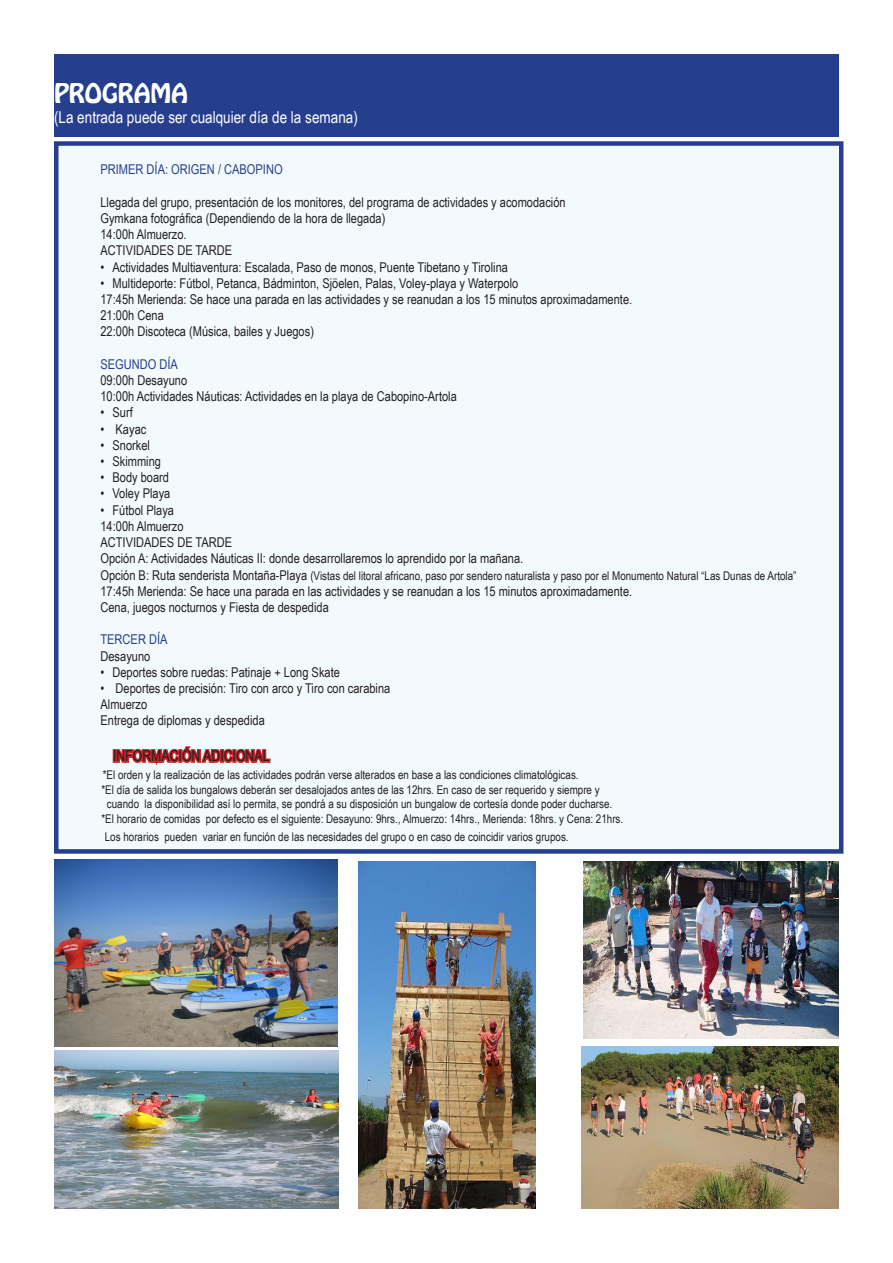
<style>
.page{position:relative;width:893px;height:1263px;background:#fff}
.page>*{position:absolute;margin:0;border:0;box-sizing:border-box;transform-origin:0 0}
.t1{font:24px "Hobo Std";color:#fff}
.t2{font:16.5px "Arial Narrow";color:#fff}
.t3{font:15px "Arial Narrow";color:#231f20}
.t4{font:13.5px "Arial Narrow";color:#231f20}
.t5{font:13.5px "Arial Narrow";color:#253f8e}
.t6{font:12px "Arial Narrow";color:#231f20}
.s1{font-size:13.5px}
</style>
<div class="page">
<div style="left:54px;top:54px;width:785px;height:82px;background:#253f8e"></div>
<div style="left:56px;top:144px;width:785px;height:707px;background:#f3fafe"></div>
<div style="left:113px;top:749px;width:4px;height:14px;border:3px solid #d1232a"></div>
<svg style="left:114px;top:746px;width:157px;height:20px"></svg>
<div style="left:54px;top:141px;width:789px;height:713px;border:4px solid #253f8e"></div>
<img style="left:54px;top:859px;width:283px;height:188px">
<img style="left:54px;top:1050px;width:284px;height:159px">
<img style="left:359px;top:861px;width:177px;height:348px">
<img style="left:584px;top:861px;width:255px;height:178px">
<img style="left:581px;top:1046px;width:258px;height:163px">
<p class="t1" style="left:54px;top:77px;width:136px">PROGRAMA</p>
<p class="t2" style="left:54px;top:105px;width:305px">(La entrada puede ser cualquier día de la semana)</p>
<p class="t5" style="left:100px;top:160px;width:184px">PRIMER DÍA: ORIGEN / CABOPINO</p>
<p class="t4" style="left:100px;top:192px;width:467px">Llegada del grupo, presentación de los monitores, del programa de actividades y acomodación</p>
<p class="t4" style="left:100px;top:208px;width:286px">Gymkana fotográfica (Dependiendo de la hora de llegada)</p>
<p class="t4" style="left:100px;top:225px;width:88px">14:00h Almuerzo.</p>
<p class="t4" style="left:100px;top:241px;width:133px">ACTIVIDADES DE TARDE</p>
<p class="t4" style="left:100px;top:257px;width:409px">• Actividades Multiaventura: Escalada, Paso de monos, Puente Tibetano y Tirolina</p>
<p class="t4" style="left:100px;top:273px;width:419px">• Multideporte: Fútbol, Petanca, Bádminton, Sjöelen, Palas, Voley-playa y Waterpolo</p>
<p class="t4" style="left:100px;top:289px;width:533px">17:45h Merienda: Se hace una parada en las actividades y se reanudan a los 15 minutos aproximadamente.</p>
<p class="t4" style="left:100px;top:306px;width:65px">21:00h Cena</p>
<p class="t4" style="left:100px;top:322px;width:215px">22:00h Discoteca (Música, bailes y Juegos)</p>
<p class="t5" style="left:100px;top:354px;width:79px">SEGUNDO DÍA</p>
<p class="t4" style="left:100px;top:370px;width:88px">09:00h Desayuno</p>
<p class="t4" style="left:100px;top:387px;width:358px">10:00h Actividades Náuticas: Actividades en la playa de Cabopino-Artola</p>
<p class="t4" style="left:100px;top:403px;width:34px">• Surf</p>
<p class="t4" style="left:100px;top:419px;width:47px">• Kayac</p>
<p class="t4" style="left:100px;top:435px;width:51px">• Snorkel</p>
<p class="t4" style="left:100px;top:451px;width:62px">• Skimming</p>
<p class="t4" style="left:100px;top:468px;width:70px">• Body board</p>
<p class="t4" style="left:100px;top:484px;width:71px">• Voley Playa</p>
<p class="t4" style="left:100px;top:500px;width:75px">• Fútbol Playa</p>
<p class="t4" style="left:100px;top:516px;width:85px">14:00h Almuerzo</p>
<p class="t4" style="left:100px;top:532px;width:133px">ACTIVIDADES DE TARDE</p>
<p class="t4" style="left:100px;top:549px;width:424px">Opción A: Actividades Náuticas II: donde desarrollaremos lo aprendido por la mañana.</p>
<p class="t6" style="left:100px;top:566px;width:697px"><span class="s1">Opción B: Ruta senderista Montaña-Playa</span> (Vistas del litoral africano, paso por sendero naturalista y paso por el Monumento Natural “Las Dunas de Artola”</p>
<p class="t4" style="left:100px;top:581px;width:533px">17:45h Merienda: Se hace una parada en las actividades y se reanudan a los 15 minutos aproximadamente.</p>
<p class="t4" style="left:100px;top:597px;width:230px">Cena, juegos nocturnos y Fiesta de despedida</p>
<p class="t5" style="left:100px;top:630px;width:69px">TERCER DÍA</p>
<p class="t4" style="left:100px;top:646px;width:51px">Desayuno</p>
<p class="t4" style="left:100px;top:662px;width:241px">• Deportes sobre ruedas: Patinaje + Long Skate</p>
<p class="t4" style="left:100px;top:678px;width:291px">• Deportes de precisión: Tiro con arco y Tiro con carabina</p>
<p class="t4" style="left:100px;top:694px;width:48px">Almuerzo</p>
<p class="t4" style="left:100px;top:711px;width:166px">Entrega de diplomas y despedida</p>
<p class="t3" style="left:113px;top:745px;width:158px">INFORMACIÓN ADICIONAL</p>
<p class="t6" style="left:103px;top:766px;width:477px">*El orden y la realización de las actividades podrán verse alterados en base a las condiciones climatológicas.</p>
<p class="t6" style="left:101px;top:781px;width:500px">*El día de salida los bungalows deberán ser desalojados antes de las 12hrs. En caso de ser requerido y siempre y</p>
<p class="t6" style="left:107px;top:795px;width:507px">cuando la disponibilidad así lo permita, se pondrá a su disposición un bungalow de cortesía donde poder ducharse.</p>
<p class="t6" style="left:101px;top:809px;width:523px">*El horario de comidas por defecto es el siguiente: Desayuno: 9hrs., Almuerzo: 14hrs., Merienda: 18hrs. y Cena: 21hrs.</p>
<p class="t6" style="left:105px;top:827px;width:465px">Los horarios pueden variar en función de las necesidades del grupo o en caso de coincidir varios grupos.</p>
</div>
